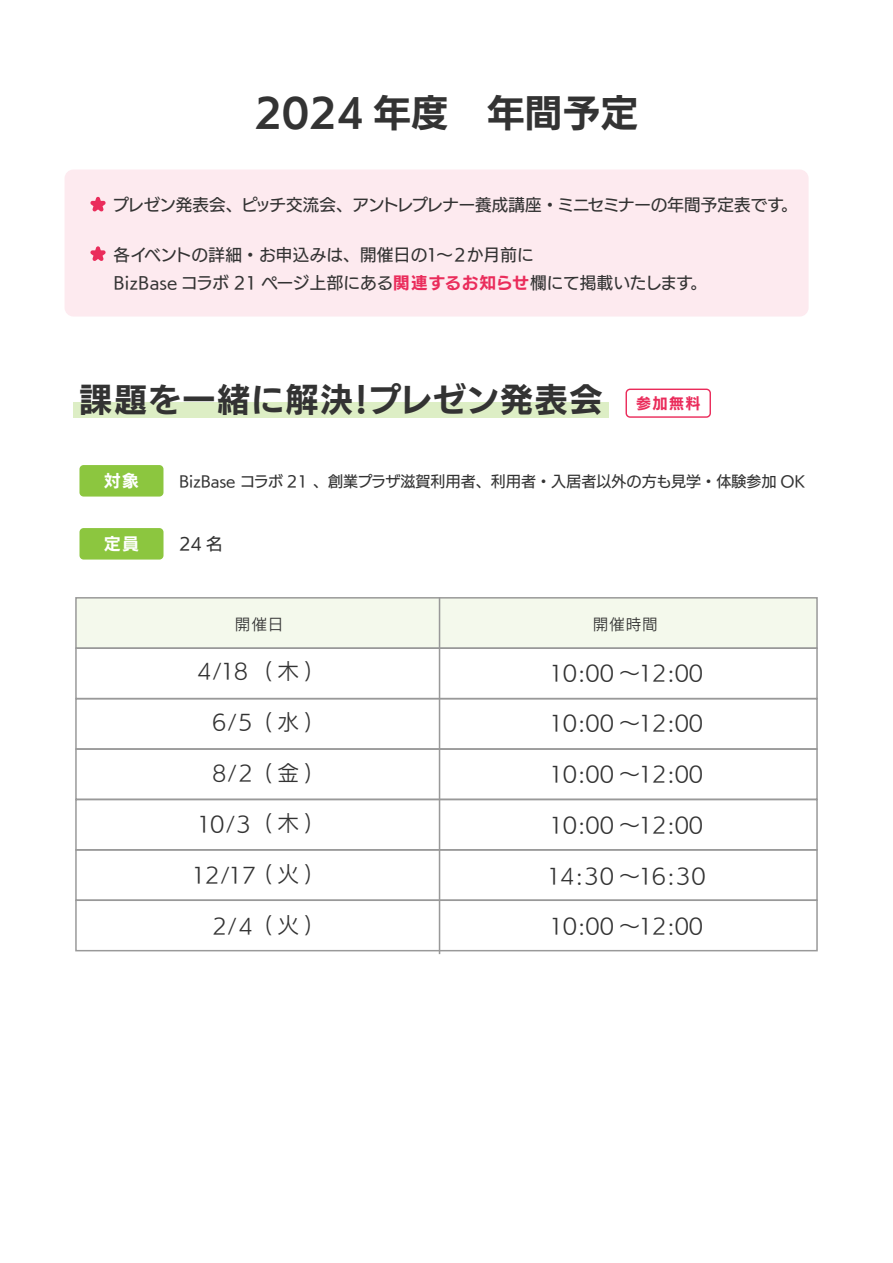
<style>
.page{position:relative;width:893px;height:1263px;background:#fff}
.page>*{position:absolute;margin:0;border:0;box-sizing:border-box;transform-origin:0 0}
.t1{font:37.5px "UD Kakugo Large Pr 6 N B";letter-spacing:.01em;color:#333}
.t2{font:33px "UD Kakugo Large Pr 6 N B";letter-spacing:.04em;color:#333}
.t3{font:21px "UD Kakugo Large Pr 6 N R";letter-spacing:-.36em;color:#333}
.t4{font:16.5px/28.8px "UD Kakugo Large Pr 6 N M";letter-spacing:.005em;color:#333}
.t5{font:16.5px "UD Kakugo Large Pr 6 N B";color:#fff}
.t6{font:15px "UD Kakugo Large Pr 6 N M";letter-spacing:.005em;color:#333}
.t7{font:15px "UD Kakugo Large Pr 6 N R";letter-spacing:.1em;color:#333}
.t8{font:15px "UD Kakugo Large Pr 6 N B";color:#ea2c5b}
.s1{font-family:"UD Kakugo Large Pr 6 N B";color:#ea2c5b}
</style>
<div class="page">
<div style="left:65px;top:170px;width:744px;height:147px;background:#fdeaef;border-radius:9px"></div>
<div style="left:74px;top:402px;width:535px;height:15px;background:#ddeec5"></div>
<div style="left:79px;top:465px;width:84px;height:32px;background:#8cc63f;border-radius:4px"></div>
<div style="left:625px;top:389px;width:86px;height:29px;border:1px solid #ea2c5b;border-radius:4px"></div>
<div style="left:79px;top:528px;width:84px;height:32px;background:#8cc63f;border-radius:4px"></div>
<svg style="left:90px;top:246px;width:16px;height:15px"></svg>
<svg style="left:90px;top:196px;width:16px;height:16px"></svg>
<div style="left:75px;top:597px;width:743px;height:52px;background:#f4f9ec;border:2px solid #999"></div>
<div style="left:75px;top:647px;width:743px;height:52px;border:2px solid #999"></div>
<div style="left:75px;top:698px;width:743px;height:52px;border:2px solid #999"></div>
<div style="left:75px;top:748px;width:743px;height:52px;border:2px solid #999"></div>
<div style="left:75px;top:799px;width:743px;height:52px;border:2px solid #999"></div>
<div style="left:75px;top:849px;width:743px;height:52px;border:2px solid #999"></div>
<div style="left:75px;top:899px;width:743px;height:52px;border:2px solid #999"></div>
<hr style="left:439px;top:597px;width:1px;height:357px;background:#999">
<h1 class="t1" style="left:255px;top:92px;width:385px">2024 年度　年間予定</h1>
<p class="t4" style="left:113px;top:191px;width:686px">プレゼン発表会、ピッチ交流会、アントレプレナー養成講座・ミニセミナーの年間予定表です。</p>
<p class="t4" style="left:113px;top:240px;width:595px">各イベントの詳細・お申込みは、開催日の１～２か月前に<br>BizBase コラボ 21 ページ上部にある<span class="s1">関連するお知らせ</span>欄にて掲載いたします。</p>
<h2 class="t2" style="left:80px;top:381px;width:524px">課題を一緒に解決！プレゼン発表会</h2>
<p class="t8" style="left:636px;top:395px;width:66px">参加無料</p>
<p class="t5" style="left:104px;top:471px;width:36px">対象</p>
<p class="t6" style="left:179px;top:473px;width:628px">BizBase コラボ 21 、創業プラザ滋賀利用者、利用者・入居者以外の方も見学・体験参加 OK</p>
<p class="t5" style="left:104px;top:534px;width:36px">定員</p>
<p class="t4" style="left:179px;top:530px;width:45px">24 名</p>
<p class="t7" style="left:235px;top:616px;width:49px">開催日</p>
<p class="t7" style="left:593px;top:616px;width:66px">開催時間</p>
<p class="t3" style="left:195px;top:660px;width:119px">４/１８ (木)</p>
<p class="t3" style="left:209px;top:710px;width:105px">６/５(水)</p>
<p class="t3" style="left:209px;top:761px;width:105px">８/２(金)</p>
<p class="t3" style="left:264px;top:812px;width:50px">(木)</p>
<p class="t3" style="left:188px;top:864px;width:126px">１２/１７ (火)</p>
<p class="t3" style="left:209px;top:914px;width:105px">２/４(火)</p>
<p class="t3" style="left:193px;top:813px;width:62px">１０/３</p>
<p class="t3" style="left:546px;top:661px;width:159px">１０:00 ～１２:00</p>
<p class="t3" style="left:546px;top:712px;width:159px">１０:00 ～１２:00</p>
<p class="t3" style="left:546px;top:763px;width:159px">１０:00 ～１２:00</p>
<p class="t3" style="left:546px;top:813px;width:159px">１０:00 ～１２:00</p>
<p class="t3" style="left:543px;top:864px;width:164px">１４:３0 ～１６:３0</p>
<p class="t3" style="left:546px;top:915px;width:159px">１０:00 ～１２:00</p>
</div>
